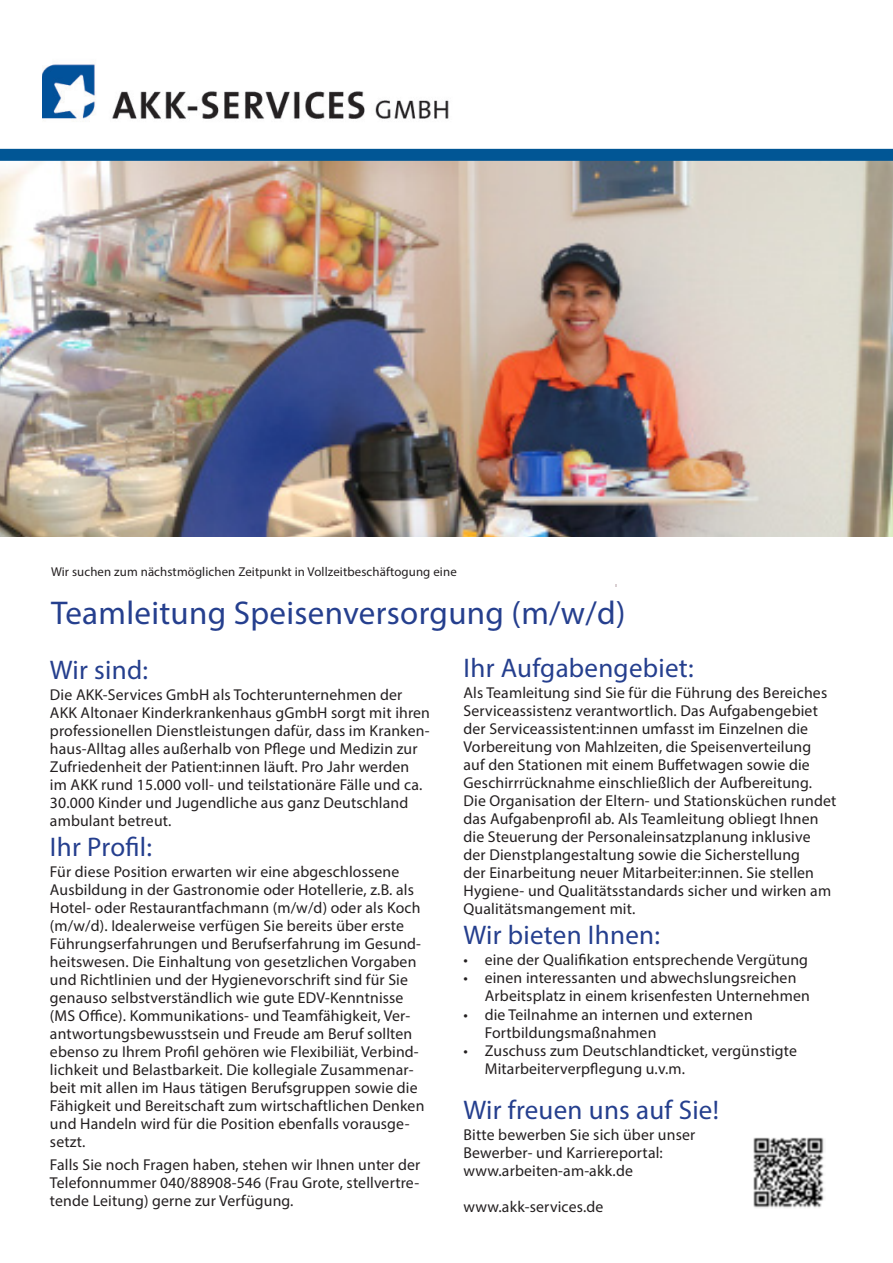
<style>
.page{position:relative;width:893px;height:1263px;background:#fff}
.page>*{position:absolute;margin:0;border:0;box-sizing:border-box;transform-origin:0 0}
.Titel{font:33px "Myriad Pro";letter-spacing:.01em;color:#253f8e}
.kleiner_Titel{font:27px "Myriad Pro";letter-spacing:.01em;color:#253f8e}
.kleiner_Titel-2{font:15.75px/18px "Myriad Pro";letter-spacing:.01em;color:#231f20}
.Lauftext{font:15.75px/18px "Myriad Pro";letter-spacing:.01em;color:#231f20}
.Lauftext-2{font:12.9px "Myriad Pro";letter-spacing:.01em;color:#231f20}
</style>
<div class="page">
<img style="left:43px;top:64px;width:432px;height:85px">
<img style="left:0;top:161px;width:893px;height:376px">
<div style="left:0;top:149px;width:893px;height:12px;background:#015695"></div>
<img style="left:753px;top:1137px;width:71px;height:71px">
<p class="Lauftext-2" style="left:51px;top:564px;width:407px">Wir suchen zum nächstmöglichen Zeitpunkt in Vollzeitbeschäftogung eine</p>
<p class="Titel" style="left:51px;top:593px;width:576px">Teamleitung Speisenversorgung (m/w/d)</p>
<p class="kleiner_Titel" style="left:50px;top:653px;width:100px">Wir sind:</p>
<p class="Lauftext" style="left:50px;top:685px;width:382px">Die AKK-Services GmbH als Tochterunternehmen der AKK Altonaer Kinderkrankenhaus gGmbH sorgt mit ihren professionellen Dienstleistungen dafür, dass im Kranken&shy;haus-Alltag alles außerhalb von Pflege und Medizin zur Zufriedenheit der Patient:innen läuft. Pro Jahr werden im AKK rund 15.000 voll- und teilstationäre Fälle und ca.<br>30.000 Kinder und Jugendliche aus ganz Deutschland ambulant betreut.</p>
<p class="kleiner_Titel" style="left:50px;top:830px;width:104px">Ihr Profil:</p>
<p class="kleiner_Titel-2" style="left:50px;top:862px;width:376px">Für diese Position erwarten wir eine abgeschlossene Ausbildung in der Gastronomie oder Hotellerie, z.B. als Hotel- oder Restaurantfachmann (m/w/d) oder als Koch (m/w/d). Idealerweise verfügen Sie bereits über erste Führungserfahrungen und Berufserfahrung im Gesund&shy;heitswesen. Die Einhaltung von gesetzlichen Vorgaben und Richtlinien und der Hygienevorschrift sind für Sie genauso selbstverständlich wie gute EDV-Kenntnisse (MS Office). Kommunikations- und Teamfähigkeit, Ver&shy;antwortungsbewusstsein und Freude am Beruf sollten ebenso zu Ihrem Profil gehören wie Flexibiliät, Verbind&shy;lichkeit und Belastbarkeit. Die kollegiale Zusammenar&shy;beit mit allen im Haus tätigen Berufsgruppen sowie die Fähigkeit und Bereitschaft zum wirtschaftlichen Denken und Handeln wird für die Position ebenfalls vorausge&shy;setzt.</p>
<p class="Lauftext" style="left:50px;top:1155px;width:372px;text-align:justify">Falls Sie noch Fragen haben, stehen wir Ihnen unter der Telefonnummer 040/88908-546 (Frau Grote, stellvertre&shy;tende Leitung) gerne zur Verfügung.</p>
<p class="kleiner_Titel" style="left:463px;top:652px;width:232px">Ihr Aufgabengebiet:</p>
<p class="kleiner_Titel-2" style="left:463px;top:684px;width:374px">Als Teamleitung sind Sie für die Führung des Bereiches Serviceassistenz verantwortlich. Das Aufgabengebiet der Serviceassistent:innen umfasst im Einzelnen die Vorbereitung von Mahlzeiten, die Speisenverteilung auf den Stationen mit einem Buffetwagen sowie die Geschirrrücknahme einschließlich der Aufbereitung.<br>Die Organisation der Eltern- und Stationsküchen rundet das Aufgabenprofil ab. Als Teamleitung obliegt Ihnen die Steuerung der Personaleinsatzplanung inklusive der Dienstplangestaltung sowie die Sicherstellung<br>der Einarbeitung neuer Mitarbeiter:innen. Sie stellen Hygiene- und Qualitätsstandards sicher und wirken am Qualitätsmangement mit.</p>
<p class="kleiner_Titel" style="left:463px;top:919px;width:198px">Wir bieten Ihnen:</p>
<p class="kleiner_Titel-2" style="left:463px;top:951px;width:346px">• eine der Qualifikation entsprechende Vergütung</p>
<p class="kleiner_Titel-2" style="left:463px;top:969px;width:334px">• einen interessanten und abwechslungsreichen</p>
<p class="kleiner_Titel-2" style="left:485px;top:987px;width:327px">Arbeitsplatz in einem krisenfesten Unternehmen</p>
<p class="kleiner_Titel-2" style="left:463px;top:1005px;width:291px">• die Teilnahme an internen und externen</p>
<p class="kleiner_Titel-2" style="left:485px;top:1023px;width:173px">Fortbildungsmaßnahmen</p>
<p class="kleiner_Titel-2" style="left:485px;top:1041px;width:314px;text-indent:-21px">• Zuschuss zum Deutschlandticket, vergünstigte<br>Mitarbeiterverpflegung u.v.m.</p>
<p class="kleiner_Titel" style="left:463px;top:1093px;width:257px">Wir freuen uns auf Sie!</p>
<p class="kleiner_Titel-2" style="left:463px;top:1125px;width:233px">Bitte bewerben Sie sich über unser</p>
<p class="kleiner_Titel-2" style="left:463px;top:1143px;width:201px">Bewerber- und Karriereportal:</p>
<p class="kleiner_Titel-2" style="left:463px;top:1161px;width:171px">www.arbeiten-am-akk.de</p>
<p class="kleiner_Titel-2" style="left:463px;top:1197px;width:141px">www.akk-services.de</p>
</div>
